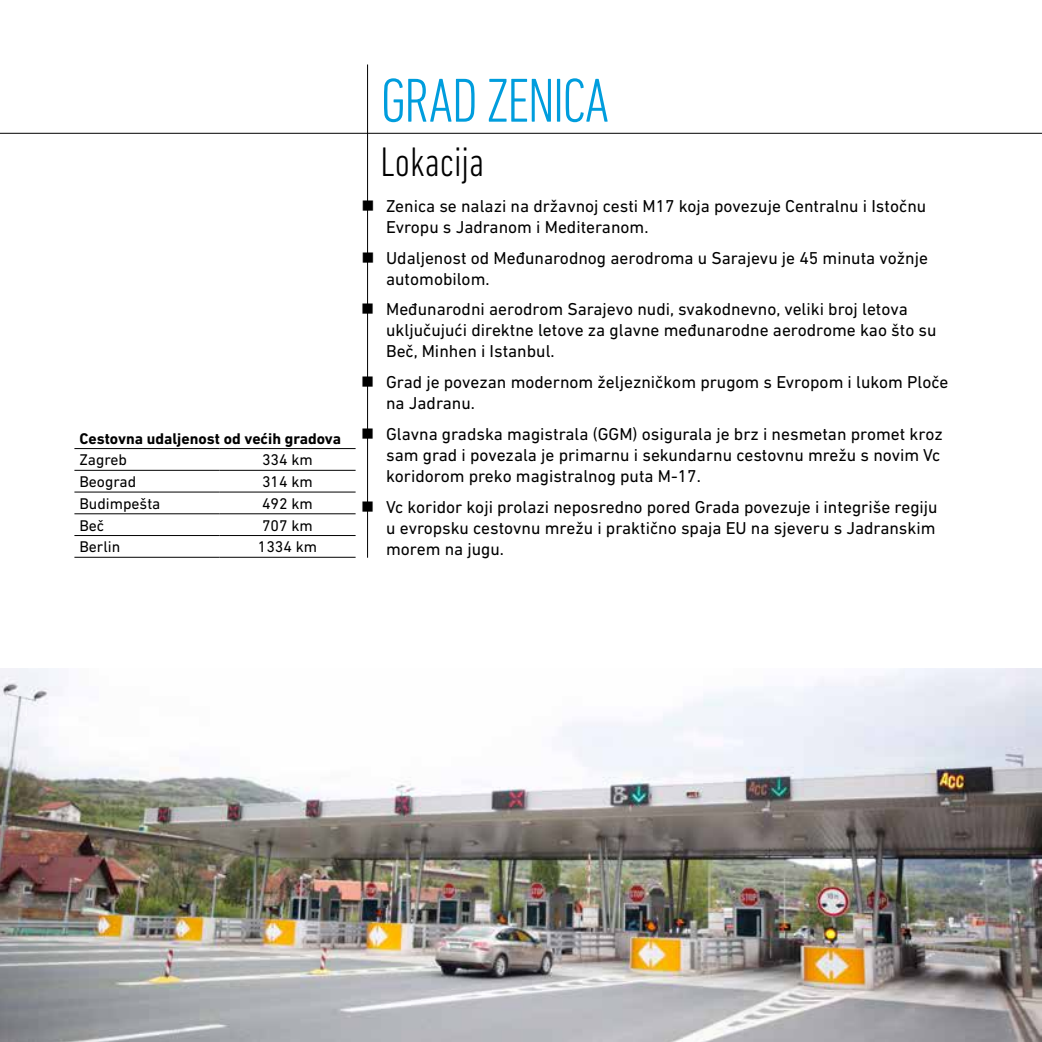
<style>
.page{position:relative;width:1042px;height:1042px;background:#fff}
.page>*{position:absolute;margin:0;border:0;box-sizing:border-box;transform-origin:0 0}
.t1{font:300 condensed 63px "DIN Next LT Pro";letter-spacing:-.025em;color:#009ddd}
.t2{font:300 condensed 42px "DIN Next LT Pro";color:#000}
.t3{font:17.5px/21px "DIN Next LT Pro";color:#000}
.t4{font:15.75px "DIN Next LT Pro";color:#000}
.t5{font:700 15.75px "DIN Next LT Pro";color:#000}
</style>
<div class="page">
<hr style="left:0;top:133px;width:1042px;height:1px;background:#000">
<hr style="left:367px;top:64px;width:1px;height:494px;background:#000">
<img style="left:0;top:668px;width:1042px;height:374px">
<hr style="left:74px;top:448px;width:145px;height:1px;background:#000">
<hr style="left:74px;top:470px;width:145px;height:1px;background:#000">
<hr style="left:74px;top:491px;width:145px;height:1px;background:#000">
<hr style="left:74px;top:513px;width:145px;height:1px;background:#000">
<hr style="left:219px;top:448px;width:137px;height:1px;background:#000">
<hr style="left:219px;top:470px;width:137px;height:1px;background:#000">
<hr style="left:219px;top:491px;width:137px;height:1px;background:#000">
<hr style="left:219px;top:513px;width:137px;height:1px;background:#000">
<hr style="left:74px;top:535px;width:145px;height:1px;background:#000">
<hr style="left:74px;top:557px;width:145px;height:1px;background:#000">
<hr style="left:219px;top:535px;width:137px;height:1px;background:#000">
<hr style="left:219px;top:557px;width:137px;height:1px;background:#000">
<svg style="left:367px;top:200px;width:2px;height:10px"></svg>
<svg style="left:367px;top:252px;width:2px;height:10px"></svg>
<svg style="left:367px;top:304px;width:2px;height:10px"></svg>
<svg style="left:367px;top:377px;width:2px;height:10px"></svg>
<svg style="left:367px;top:429px;width:2px;height:10px"></svg>
<svg style="left:367px;top:502px;width:2px;height:10px"></svg>
<p class="t5" style="left:79px;top:429px;width:263px">Cestovna udaljenost od većih gradova</p>
<p class="t4" style="left:79px;top:451px;width:49px">Zagreb</p>
<p class="t4" style="left:262px;top:451px;width:52px">334 km</p>
<p class="t4" style="left:79px;top:473px;width:58px">Beograd</p>
<p class="t4" style="left:262px;top:473px;width:52px">314 km</p>
<p class="t4" style="left:79px;top:494px;width:83px">Budimpešta</p>
<p class="t4" style="left:262px;top:494px;width:52px">492 km</p>
<p class="t4" style="left:79px;top:516px;width:27px">Beč</p>
<p class="t4" style="left:262px;top:516px;width:52px">707 km</p>
<p class="t4" style="left:79px;top:538px;width:42px">Berlin</p>
<p class="t4" style="left:258px;top:538px;width:61px">1334 km</p>
<h1 class="t1" style="left:380px;top:65px;width:230px">GRAD ZENICA</h1>
<h2 class="t2" style="left:380px;top:138px;width:105px">Lokacija</h2>
<p class="t3" style="left:386px;top:195px;width:542px">Zenica se nalazi na državnoj cesti M17 koja povezuje Centralnu i Istočnu<br>Evropu s Jadranom i Mediteranom.</p>
<p class="t3" style="left:386px;top:247px;width:543px">Udaljenost od Međunarodnog aerodroma u Sarajevu je 45 minuta vožnje automobilom.</p>
<p class="t3" style="left:386px;top:299px;width:552px">Međunarodni aerodrom Sarajevo nudi, svakodnevno, veliki broj letova uključujući direktne letove za glavne međunarodne aerodrome kao što su<br>Beč, Minhen i Istanbul.</p>
<p class="t3" style="left:386px;top:372px;width:564px">Grad je povezan modernom željezničkom prugom s Evropom i lukom Ploče na Jadranu.</p>
<p class="t3" style="left:386px;top:424px;width:558px">Glavna gradska magistrala (GGM) osigurala je brz i nesmetan promet kroz sam grad i povezala je primarnu i sekundarnu cestovnu mrežu s novim Vc koridorom preko magistralnog puta M-17.</p>
<p class="t3" style="left:386px;top:497px;width:553px;text-align:justify">Vc koridor koji prolazi neposredno pored Grada povezuje i integriše regiju u evropsku cestovnu mrežu i praktično spaja EU na sjeveru s Jadranskim morem na jugu.</p>
</div>
